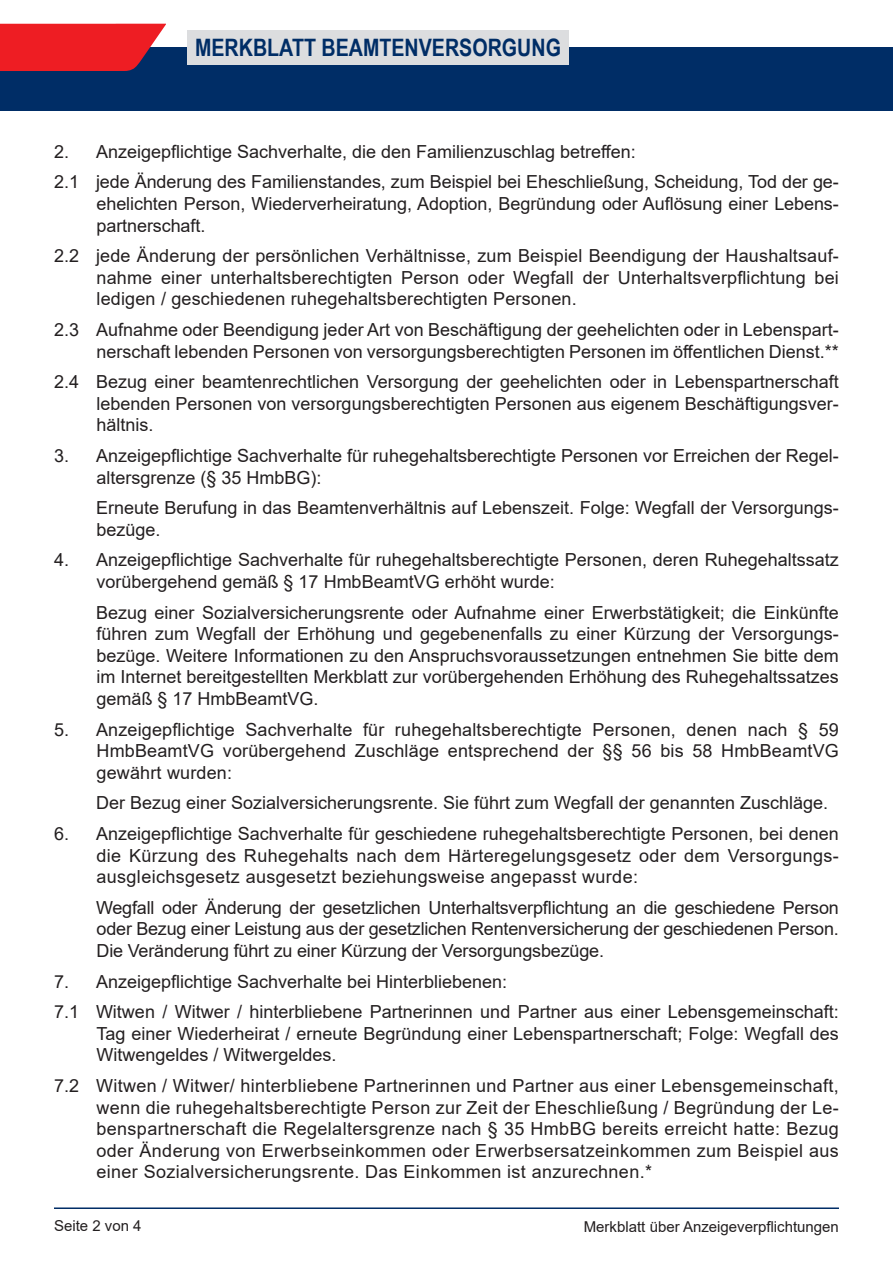
<style>
.page{position:relative;width:893px;height:1263px;background:#fff}
.page>*{position:absolute;margin:0;border:0;box-sizing:border-box;transform-origin:0 0}
.t1{font:700 24px "Arial Narrow";color:#002d66}
.t2{font:18px/21.6px "Arial";color:#231f20}
.t3{font:15px "Arial";color:#231f20}
</style>
<div class="page">
<div style="left:0;top:47px;width:893px;height:64px;background:#002d66"></div>
<svg style="left:0;top:24px;width:166px;height:47px;background:#dc232d"></svg>
<div style="left:187px;top:30px;width:382px;height:34px;background:#dcdddf"></div>
<hr style="left:54px;top:1207px;width:785px;height:2px;background:#002d66">
<h1 class="t1" style="left:195px;top:29px;width:367px">MERKBLATT BEAMTENVERSORGUNG</h1>
<p class="t2" style="left:54px;top:136px;width:786px;line-height:30.6px">2. Anzeigepflichtige Sachverhalte, die den Familienzuschlag betreffen:<br>2.1 jede Änderung des Familienstandes, zum Beispiel bei Eheschließung, Scheidung, Tod der ge-</p>
<p class="t2" style="left:97px;top:193px;width:744px">ehelichten Person, Wiederverheiratung, Adoption, Begründung oder Auflösung einer Lebens&shy;partnerschaft.</p>
<p class="t2" style="left:97px;top:245px;width:744px;text-align:justify;text-indent:-43px">2.2 jede Änderung der persönlichen Verhältnisse, zum Beispiel Beendigung der Haushaltsauf&shy;nahme einer unterhaltsberechtigten Person oder Wegfall der Unterhaltsverpflichtung bei ledigen / geschiedenen ruhegehaltsberechtigten Personen.</p>
<p class="t2" style="left:54px;top:319px;width:786px;text-align:right">2.3 Aufnahme oder Beendigung jeder Art von Beschäftigung der geehelichten oder in Lebenspart&shy;nerschaft lebenden Personen von versorgungsberechtigten Personen im öffentlichen Dienst.**</p>
<p class="t2" style="left:97px;top:371px;width:744px;text-align:justify;text-indent:-43px">2.4 Bezug einer beamtenrechtlichen Versorgung der geehelichten oder in Lebenspartnerschaft lebenden Personen von versorgungsberechtigten Personen aus eigenem Beschäftigungsver&shy;hältnis.</p>
<p class="t2" style="left:97px;top:445px;width:744px;text-indent:-43px">3. Anzeigepflichtige Sachverhalte für ruhegehaltsberechtigte Personen vor Erreichen der Regel&shy;altersgrenze (§ 35 HmbBG):</p>
<p class="t2" style="left:96px;top:497px;width:744px">Erneute Berufung in das Beamtenverhältnis auf Lebenszeit. Folge: Wegfall der Versorgungs&shy;bezüge.</p>
<p class="t2" style="left:97px;top:549px;width:744px;text-indent:-43px">4. Anzeigepflichtige Sachverhalte für ruhegehaltsberechtigte Personen, deren Ruhegehaltssatz vorübergehend gemäß § 17 HmbBeamtVG erhöht wurde:</p>
<p class="t2" style="left:96px;top:601px;width:744px;text-align:justify">Bezug einer Sozialversicherungsrente oder Aufnahme einer Erwerbstätigkeit; die Einkünfte führen zum Wegfall der Erhöhung und gegebenenfalls zu einer Kürzung der Versorgungs&shy;bezüge. Weitere Informationen zu den Anspruchsvoraussetzungen entnehmen Sie bitte dem im Internet bereitgestellten Merkblatt zur vorübergehenden Erhöhung des Ruhegehaltssatzes gemäß § 17 HmbBeamtVG.</p>
<p class="t2" style="left:97px;top:718px;width:744px;text-align:justify;text-indent:-43px">5. Anzeigepflichtige Sachverhalte für ruhegehaltsberechtigte Personen, denen nach § 59<br>HmbBeamtVG vorübergehend Zuschläge entsprechend der §§ 56 bis 58 HmbBeamtVG gewährt wurden:</p>
<p class="t2" style="left:96px;top:792px;width:734px">Der Bezug einer Sozialversicherungsrente. Sie führt zum Wegfall der genannten Zuschläge.</p>
<p class="t2" style="left:97px;top:823px;width:744px;text-align:justify;text-indent:-43px">6. Anzeigepflichtige Sachverhalte für geschiedene ruhegehaltsberechtigte Personen, bei denen die Kürzung des Ruhegehalts nach dem Härteregelungsgesetz oder dem Versorgungs&shy;ausgleichsgesetz ausgesetzt beziehungsweise angepasst wurde:</p>
<p class="t2" style="left:96px;top:896px;width:744px;text-align:justify">Wegfall oder Änderung der gesetzlichen Unterhaltsverpflichtung an die geschiedene Person oder Bezug einer Leistung aus der gesetzlichen Rentenversicherung der geschiedenen Person.<br>Die Veränderung führt zu einer Kürzung der Versorgungsbezüge.</p>
<p class="t2" style="left:54px;top:966px;width:786px;line-height:30.6px">7. Anzeigepflichtige Sachverhalte bei Hinterbliebenen:<br>7.1 Witwen / Witwer / hinterbliebene Partnerinnen und Partner aus einer Lebensgemeinschaft:</p>
<p class="t2" style="left:97px;top:1022px;width:744px">Tag einer Wiederheirat / erneute Begründung einer Lebenspartnerschaft; Folge: Wegfall des<br>Witwengeldes / Witwergeldes.</p>
<p class="t2" style="left:97px;top:1075px;width:744px;text-align:justify;text-indent:-43px">7.2 Witwen / Witwer/ hinterbliebene Partnerinnen und Partner aus einer Lebensgemeinschaft, wenn die ruhegehaltsberechtigte Person zur Zeit der Eheschließung / Begründung der Le&shy;benspartnerschaft die Regelaltersgrenze nach § 35 HmbBG bereits erreicht hatte: Bezug oder Änderung von Erwerbseinkommen oder Erwerbsersatzeinkommen zum Beispiel aus einer Sozialversicherungsrente. Das Einkommen ist anzurechnen.*</p>
<p class="t3" style="left:54px;top:1216px;width:89px">Seite 2 von 4</p>
<p class="t3" style="left:584px;top:1217px;width:257px">Merkblatt über Anzeigeverpflichtungen</p>
</div>
